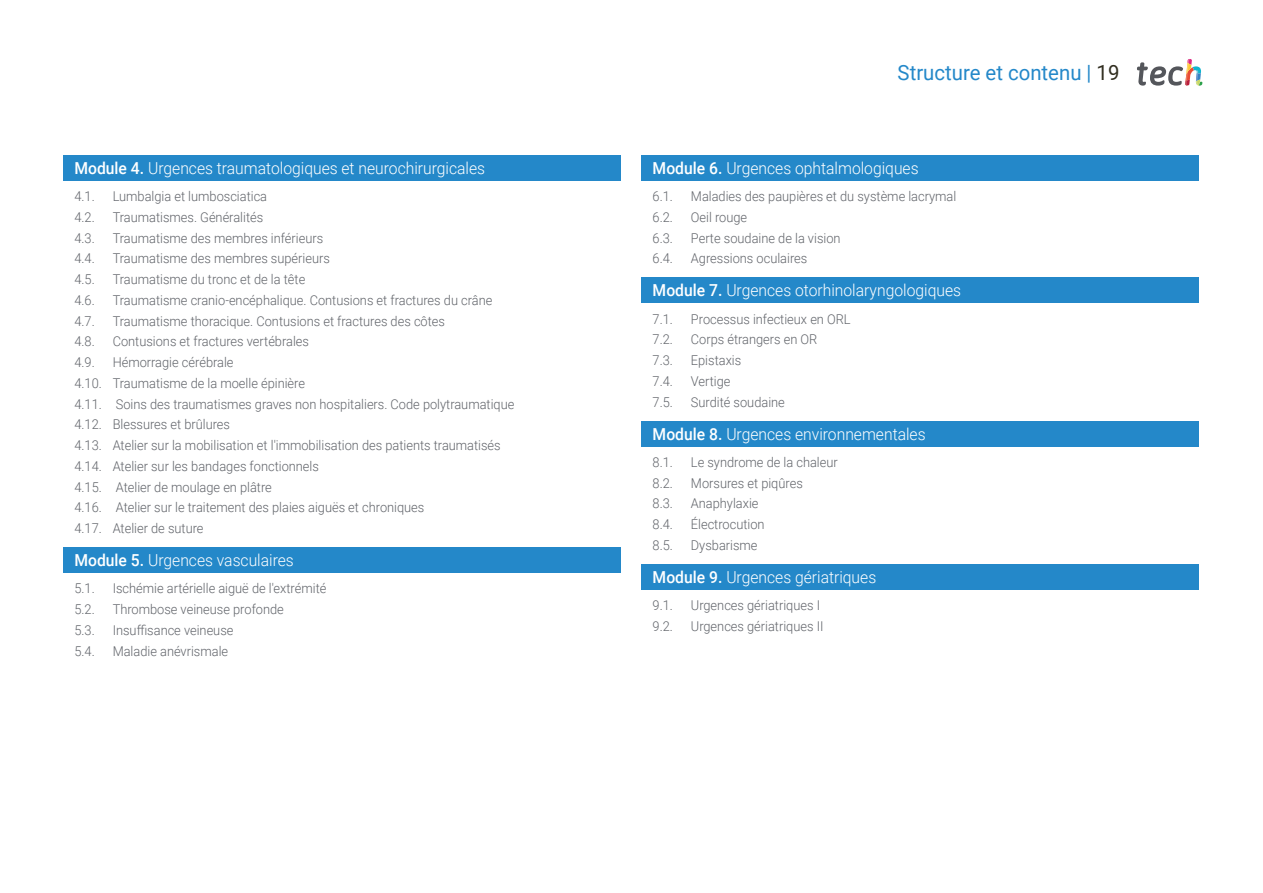
<style>
.page{position:relative;width:1263px;height:893px;background:#fff}
.page>*{position:absolute;margin:0;border:0;box-sizing:border-box;transform-origin:0 0}
.t1{font:21px "Roboto";color:#2488c9}
.t2{font:300 16.5px "Roboto";color:#fff;scale:.95 1}
.t3{font:300 13.5px/20.7px "Roboto";color:#61646a;scale:.95 1}
.s1{font-weight:500}
.s2{color:#312e20}
</style>
<div class="page">
<div style="left:63px;top:155px;width:558px;height:25px;background:#2488c9"></div>
<div style="left:63px;top:547px;width:558px;height:25px;background:#2488c9"></div>
<div style="left:642px;top:155px;width:557px;height:25px;background:#2488c9"></div>
<div style="left:642px;top:278px;width:557px;height:25px;background:#2488c9"></div>
<div style="left:642px;top:421px;width:557px;height:25px;background:#2488c9"></div>
<div style="left:642px;top:564px;width:557px;height:25px;background:#2488c9"></div>
<svg style="left:1137px;top:59px;width:65px;height:27px"></svg>
<p class="t2" style="left:74px;top:157px;width:434px"><span class="s1">Module 4.</span> Urgences traumatologiques et neurochirurgicales</p>
<p class="t3" style="left:74px;top:185px;width:23px">4.1.</p>
<p class="t3" style="left:113px;top:185px;width:164px">Lumbalgia et lumbosciatica</p>
<p class="t3" style="left:74px;top:206px;width:23px">4.2.</p>
<p class="t3" style="left:113px;top:206px;width:160px">Traumatismes. Généralités</p>
<p class="t3" style="left:74px;top:227px;width:23px">4.3.</p>
<p class="t3" style="left:113px;top:227px;width:223px">Traumatisme des membres inférieurs</p>
<p class="t3" style="left:74px;top:248px;width:23px">4.4.</p>
<p class="t3" style="left:113px;top:248px;width:230px">Traumatisme des membres supérieurs</p>
<p class="t3" style="left:74px;top:268px;width:23px">4.5.</p>
<p class="t3" style="left:113px;top:268px;width:204px">Traumatisme du tronc et de la tête</p>
<p class="t3" style="left:74px;top:289px;width:23px">4.6.</p>
<p class="t3" style="left:113px;top:289px;width:401px">Traumatisme cranio-encéphalique. Contusions et fractures du crâne</p>
<p class="t3" style="left:74px;top:310px;width:23px">4.7.</p>
<p class="t3" style="left:113px;top:310px;width:351px">Traumatisme thoracique. Contusions et fractures des côtes</p>
<p class="t3" style="left:74px;top:331px;width:23px">4.8.</p>
<p class="t3" style="left:113px;top:331px;width:208px">Contusions et fractures vertébrales</p>
<p class="t3" style="left:74px;top:351px;width:23px">4.9.</p>
<p class="t3" style="left:74px;top:351px;width:465px;text-indent:38px">Hémorragie cérébrale<br>4.10. Traumatisme de la moelle épinière<br>4.11. Soins des traumatismes graves non hospitaliers. Code polytraumatique 4.12. Blessures et brûlures<br>4.13. Atelier sur la mobilisation et l'immobilisation des patients traumatisés 4.14. Atelier sur les bandages fonctionnels<br>4.15. Atelier de moulage en plâtre<br>4.16. Atelier sur le traitement des plaies aiguës et chroniques<br>4.17. Atelier de suture</p>
<p class="t2" style="left:74px;top:549px;width:233px"><span class="s1">Module 5.</span> Urgences vasculaires</p>
<p class="t3" style="left:74px;top:578px;width:23px">5.1.</p>
<p class="t3" style="left:113px;top:578px;width:226px">Ischémie artérielle aiguë de l'extrémité</p>
<p class="t3" style="left:74px;top:598px;width:23px">5.2.</p>
<p class="t3" style="left:113px;top:598px;width:182px">Thrombose veineuse profonde</p>
<p class="t3" style="left:74px;top:619px;width:23px">5.3.</p>
<p class="t3" style="left:113px;top:619px;width:129px">Insuffisance veineuse</p>
<p class="t3" style="left:74px;top:640px;width:23px">5.4.</p>
<p class="t3" style="left:113px;top:640px;width:123px">Maladie anévrismale</p>
<h1 class="t1" style="left:898px;top:57px;width:223px">Structure et contenu | <span class="s2">19</span></h1>
<p class="t2" style="left:653px;top:157px;width:282px"><span class="s1">Module 6.</span> Urgences ophtalmologiques</p>
<p class="t3" style="left:653px;top:185px;width:23px">6.1.</p>
<p class="t3" style="left:691px;top:185px;width:281px">Maladies des paupières et du système lacrymal</p>
<p class="t3" style="left:653px;top:206px;width:23px">6.2.</p>
<p class="t3" style="left:691px;top:206px;width:61px">Oeil rouge</p>
<p class="t3" style="left:653px;top:227px;width:23px">6.3.</p>
<p class="t3" style="left:691px;top:227px;width:159px">Perte soudaine de la vision</p>
<p class="t3" style="left:653px;top:248px;width:23px">6.4.</p>
<p class="t3" style="left:691px;top:248px;width:124px">Agressions oculaires</p>
<p class="t2" style="left:653px;top:279px;width:326px"><span class="s1">Module 7.</span> Urgences otorhinolaryngologiques</p>
<p class="t3" style="left:653px;top:308px;width:23px">7.1.</p>
<p class="t3" style="left:691px;top:308px;width:170px">Processus infectieux en ORL</p>
<p class="t3" style="left:653px;top:329px;width:23px">7.2.</p>
<p class="t3" style="left:691px;top:329px;width:135px">Corps étrangers en OR</p>
<p class="t3" style="left:653px;top:349px;width:23px">7.3.</p>
<p class="t3" style="left:691px;top:349px;width:55px">Epistaxis</p>
<p class="t3" style="left:653px;top:370px;width:23px">7.4.</p>
<p class="t3" style="left:691px;top:370px;width:43px">Vertige</p>
<p class="t3" style="left:653px;top:391px;width:23px">7.5.</p>
<p class="t3" style="left:691px;top:391px;width:100px">Surdité soudaine</p>
<p class="t2" style="left:653px;top:422px;width:289px"><span class="s1">Module 8.</span> Urgences environnementales</p>
<p class="t3" style="left:653px;top:451px;width:23px">8.1.</p>
<p class="t3" style="left:691px;top:451px;width:156px">Le syndrome de la chaleur</p>
<p class="t3" style="left:653px;top:472px;width:23px">8.2.</p>
<p class="t3" style="left:691px;top:472px;width:119px">Morsures et piqûres</p>
<p class="t3" style="left:653px;top:493px;width:23px">8.3.</p>
<p class="t3" style="left:691px;top:493px;width:73px">Anaphylaxie</p>
<p class="t3" style="left:653px;top:513px;width:23px">8.4.</p>
<p class="t3" style="left:691px;top:513px;width:79px">Électrocution</p>
<p class="t3" style="left:653px;top:534px;width:23px">8.5.</p>
<p class="t3" style="left:691px;top:534px;width:72px">Dysbarisme</p>
<p class="t2" style="left:653px;top:566px;width:237px"><span class="s1">Module 9.</span> Urgences gériatriques</p>
<p class="t3" style="left:653px;top:594px;width:23px">9.1.</p>
<p class="t3" style="left:691px;top:594px;width:138px">Urgences gériatriques I</p>
<p class="t3" style="left:653px;top:615px;width:23px">9.2.</p>
<p class="t3" style="left:691px;top:615px;width:141px">Urgences gériatriques II</p>
</div>
